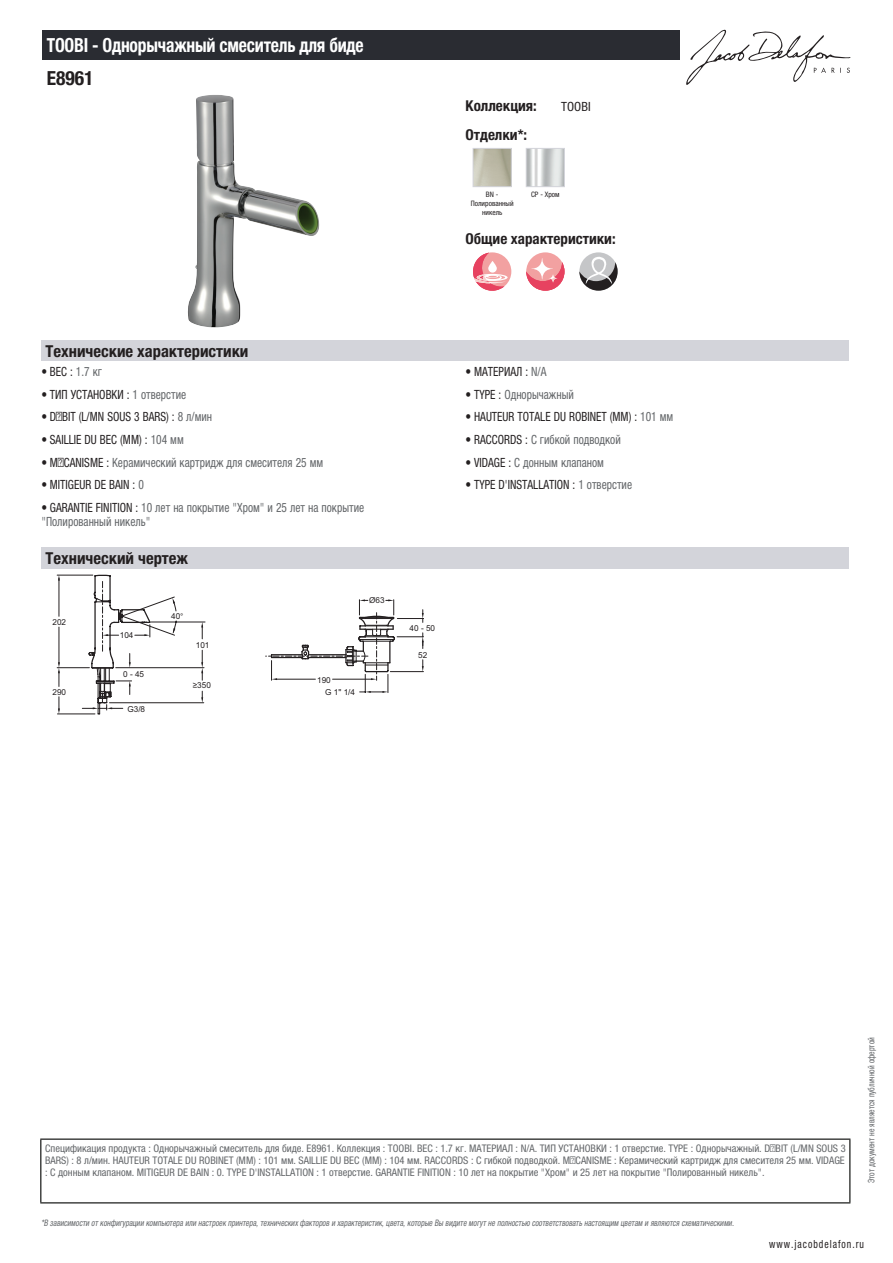
<style>
.page{position:relative;width:893px;height:1263px;background:#fff}
.page>*{position:absolute;margin:0;border:0;box-sizing:border-box;transform-origin:0 0}
.t1{font:700 condensed 19.5px "Helvetica Neue LTCYR";letter-spacing:-.01em;color:#fff;scale:.9 1}
.t2{font:700 condensed 19.5px "Helvetica Neue LTCYR";color:#231f20}
.t3{font:700 condensed 16.5px "Helvetica Neue LTCYR";color:#231f20}
.t4{font:700 condensed 15px "Helvetica Neue LTCYR";color:#231f20}
.t5{font:condensed 12.75px/13.5px "Helvetica Neue LTCYR";color:#626568;scale:.9 1}
.t6{font:condensed 12.75px "Helvetica Neue LTCYR";color:#231f20;scale:.9 1}
.t7{font:condensed 12.75px "Helvetica Neue LTCYR";color:#231f20}
.t8{font:condensed 11.25px "Helvetica Neue LTCYR";letter-spacing:.1em;color:#231f20;scale:.87 1}
.t9{font:condensed 10.5px/12px "Helvetica Neue LTCYR";color:#626568;text-align:justify}
.t10{font:italic condensed 9px "Helvetica Neue LTCYR";color:#626568;scale:.87 1}
.t11{font:condensed 9px "Helvetica Neue LTCYR";color:#626568;scale:.87 1}
.t12{font:8.25px "Arial";color:#231f20}
.t13{font:condensed 7.5px/9px "Helvetica Neue LTCYR";color:#231f20;text-align:center}
.s1{color:#626568}
.s2{color:#231f20}
.s3{font-family:"Myriad"}
</style>
<div class="page">
<svg style="left:686px;top:30px;width:164px;height:55px"></svg>
<img style="left:188px;top:95px;width:132px;height:233px">
<img style="left:475px;top:150px;width:35px;height:35px">
<div style="left:473px;top:148px;width:39px;height:39px;border:1px solid #d3d4da"></div>
<img style="left:528px;top:150px;width:35px;height:35px">
<div style="left:526px;top:148px;width:39px;height:39px;border:1px solid #d3d4da"></div>
<div style="left:473px;top:252px;width:38px;height:39px;background:#f2a1a1;border-radius:50%"></div>
<svg style="left:473px;top:253px;width:35px;height:38px"></svg>
<div style="left:526px;top:252px;width:38px;height:39px;background:#f2a1a1;border-radius:50%"></div>
<svg style="left:526px;top:258px;width:38px;height:33px"></svg>
<svg style="left:579px;top:252px;width:39px;height:39px"></svg>
<svg style="left:579px;top:256px;width:39px;height:35px"></svg>
<div style="left:41px;top:340px;width:808px;height:22px;background:#d3d4da"></div>
<div style="left:41px;top:547px;width:808px;height:21px;background:#d3d4da"></div>
<svg style="left:57px;top:575px;width:148px;height:139px"></svg>
<svg style="left:266px;top:599px;width:158px;height:94px"></svg>
<div style="left:43px;top:30px;width:637px;height:30px;background:#2a2c32"></div>
<hr style="left:40px;top:1138px;width:810px;height:2px;background:#040503">
<hr style="left:40px;top:1140px;width:1px;height:62px;background:#040503">
<hr style="left:849px;top:1140px;width:1px;height:62px;background:#040503">
<hr style="left:40px;top:1202px;width:810px;height:1px;background:#040503">
<h1 class="t1" style="left:47px;top:34px;width:354px">TOOBI - Однорычажный смеситель для биде</h1>
<h1 class="t2" style="left:47px;top:67px;width:48px">E8961</h1>
<h3 class="t4" style="left:466px;top:97px;width:73px">Коллекция:</h3>
<p class="t7" style="left:561px;top:99px;width:31px">TOOBI</p>
<h3 class="t4" style="left:466px;top:126px;width:63px">Отделки*:</h3>
<p class="t13" style="left:471px;top:190px;width:44px">BN -<br>Полированный никель</p>
<p class="t13" style="left:531px;top:190px;width:30px">CP - Хром</p>
<h3 class="t4" style="left:466px;top:230px;width:152px">Общие характеристики:</h3>
<h2 class="t3" style="left:46px;top:342px;width:204px">Технические характеристики</h2>
<p class="t6" style="left:41px;top:364px;width:69px">• ВЕС : <span class="s1">1.7 кг</span></p>
<p class="t6" style="left:466px;top:364px;width:91px">• МАТЕРИАЛ : <span class="s1">N/A</span></p>
<p class="t6" style="left:41px;top:387px;width:162px">• ТИП УСТАНОВКИ : <span class="s1">1 отверстие</span></p>
<p class="t5" style="left:466px;top:387px;width:122px"><span class="s2">• TYPE :</span> Однорычажный</p>
<p class="t6" style="left:41px;top:410px;width:191px">• DÉBIT (L/MN SOUS 3 BARS) : <span class="s1">8 л/мин</span></p>
<p class="t6" style="left:466px;top:410px;width:232px">• HAUTEUR TOTALE DU ROBINET (MM) : <span class="s1">101 мм</span></p>
<p class="t6" style="left:41px;top:432px;width:160px">• SAILLIE DU BEC (MM) : <span class="s1">104 мм</span></p>
<p class="t5" style="left:466px;top:433px;width:174px"><span class="s2">• RACCORDS :</span> С гибкой подводкой</p>
<p class="t5" style="left:41px;top:455px;width:315px"><span class="s2">• MÉCANISME :</span> Керамический картридж для смесителя 25 мм</p>
<p class="t5" style="left:466px;top:455px;width:155px"><span class="s2">• VIDAGE :</span> С донным клапаном</p>
<p class="t6" style="left:41px;top:478px;width:115px">• MITIGEUR DE BAIN : <span class="s1">0</span></p>
<p class="t6" style="left:466px;top:478px;width:187px">• TYPE D'INSTALLATION : <span class="s1">1 отверстие</span></p>
<p class="t5" style="left:41px;top:501px;width:360px"><span class="s2">• GARANTIE FINITION :</span> 10 лет на покрытие "Хром" и 25 лет на покрытие "Полированный никель"</p>
<h2 class="t3" style="left:46px;top:549px;width:144px">Технический чертеж</h2>
<p class="t12" style="left:53px;top:616px;width:15px">202</p>
<p class="t12" style="left:53px;top:686px;width:15px">290</p>
<p class="t12" style="left:120px;top:630px;width:15px">104</p>
<p class="t12" style="left:123px;top:669px;width:22px">0 - 45</p>
<p class="t12" style="left:127px;top:703px;width:19px">G3/8</p>
<p class="t12" style="left:171px;top:611px;width:13px">40<span class="s3">°</span></p>
<p class="t12" style="left:196px;top:640px;width:15px">101</p>
<p class="t12" style="left:193px;top:680px;width:20px">≥350</p>
<p class="t12" style="left:369px;top:595px;width:17px">Ø63</p>
<p class="t12" style="left:317px;top:674px;width:15px">190</p>
<p class="t12" style="left:325px;top:686px;width:31px">G 1" 1/4</p>
<p class="t12" style="left:410px;top:623px;width:27px">40 - 50</p>
<p class="t12" style="left:418px;top:649px;width:11px">52</p>
<p class="t9" style="left:45px;top:1142px;width:802px">Спецификация продукта : Однорычажный смеситель для биде. E8961. Коллекция : TOOBI. ВЕС : 1.7 кг. МАТЕРИАЛ : N/A. ТИП УСТАНОВКИ : 1 отверстие. TYPE : Однорычажный. DÉBIT (L/MN SOUS 3<br>BARS) : 8 л/мин. HAUTEUR TOTALE DU ROBINET (MM) : 101 мм. SAILLIE DU BEC (MM) : 104 мм. RACCORDS : С гибкой подводкой. MÉCANISME : Керамический картридж для смесителя 25 мм. VIDAGE : С донным клапаном. MITIGEUR DE BAIN : 0. TYPE D'INSTALLATION : 1 отверстие. GARANTIE FINITION : 10 лет на покрытие "Хром" и 25 лет на покрытие "Полированный никель".</p>
<p class="t10" style="left:41px;top:1218px;width:800px">*В зависимости отконфигурации компьютера или настроек принтера,техническихфакторов и характеристик,цвета,которые Вы видите могутне полностью соответствоватьнастоящим цветам и являются схематическими.</p>
<p class="t11" style="left:866px;top:1183px;width:169px;rotate:-90deg">Этот документ не является публичной офертой</p>
<p class="t8" style="left:769px;top:1237px;width:110px">www.jacobdelafon.ru</p>
</div>
